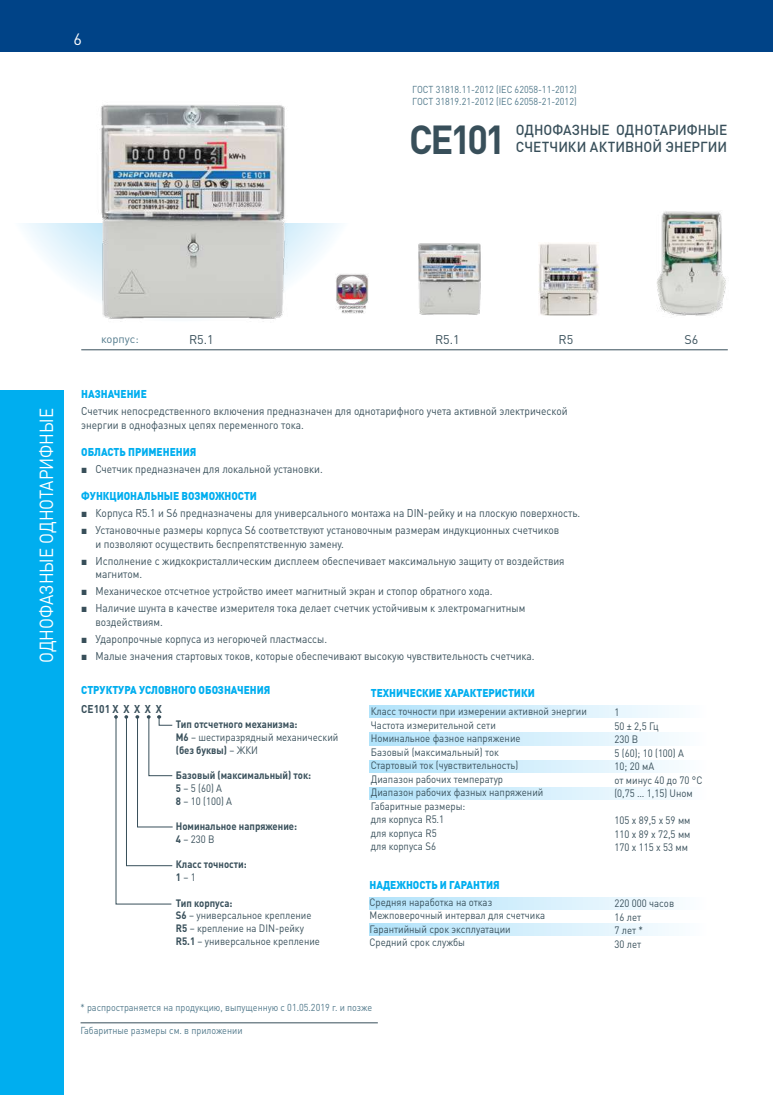
<style>
.page{position:relative;width:773px;height:1095px;background:#fff}
.page>*{position:absolute;margin:0;border:0;box-sizing:border-box;transform-origin:0 0}
.t1{font:700 40px "DIN Pro";letter-spacing:-.08em;color:#384f5a;scale:.95 1}
.t2{font:18.75px "DIN Pro";color:#fff;scale:.9 1}
.t3{font:16.25px "DIN Pro";color:#fff}
.t4{font:500 14.38px/17.2px "DIN Pro";color:#384f5a;scale:.95 1}
.t5{font:12.5px "DIN Pro";color:#384f5a}
.t6{font:11.25px/13.5px "DIN Pro";color:#384f5a;scale:.9 1}
.t7{font:900 11.25px "DIN Pro";color:#00aeef;scale:.9 1}
.t8{font:700 11.25px "DIN Pro";color:#384f5a;scale:.9 1}
.t9{font:11.25px "DIN Pro";color:#51798b}
.t10{font:10.62px/13.5px "DIN Pro";color:#384f5a;scale:.9 1}
.t11{font:700 10.62px/12.8px "DIN Pro";color:#384f5a;scale:.9 1}
.t12{font:10px/12px "DIN Pro";color:#51798b;scale:.9 1}
.s1{font-family:"Arial"}
.s2{font-weight:400}
.s3{font-weight:700}
</style>
<div class="page">
<div style="left:0;top:0;width:772px;height:51px;background:#004387"></div>
<div style="left:0;top:390px;width:64px;height:704px;background:#00aeef"></div>
<svg style="left:24px;top:224px;width:397px;height:126px"></svg>
<svg style="left:369px;top:897px;width:305px;height:13px;background:#d2eefc"></svg>
<svg style="left:369px;top:923px;width:305px;height:12px;background:#d2eefc"></svg>
<svg style="left:369px;top:705px;width:305px;height:13px;background:#d2eefc"></svg>
<svg style="left:369px;top:733px;width:305px;height:12px;background:#d2eefc"></svg>
<svg style="left:369px;top:760px;width:305px;height:12px;background:#d2eefc"></svg>
<svg style="left:369px;top:787px;width:305px;height:13px;background:#d2eefc"></svg>
<hr style="left:81px;top:350px;width:646px;height:1px;background:#384f5a">
<svg style="left:114px;top:715px;width:59px;height:189px"></svg>
<hr style="left:81px;top:1023px;width:297px;height:1px;background:#384f5a">
<img style="left:335px;top:274px;width:33px;height:40px">
<img style="left:657px;top:211px;width:69px;height:105px">
<img style="left:418px;top:242px;width:63px;height:74px">
<img style="left:96px;top:104px;width:195px;height:219px">
<img style="left:539px;top:243px;width:60px;height:73px">
<h3 class="t3" style="left:73px;top:28px;width:10px">6</h3>
<p class="t12" style="left:412px;top:83px;width:184px">ГОСТ 31818.11-2012 (IEC 62058-11-2012)<br>ГОСТ 31819.21-2012 (IEC 62058-21-2012)</p>
<h1 class="t1" style="left:409px;top:112px;width:103px">CE101</h1>
<p class="t4" style="left:515px;top:120px;width:224px">ОДНОФАЗНЫЕ ОДНОТАРИФНЫЕ<br>СЧЕТЧИКИ АКТИВНОЙ ЭНЕРГИИ</p>
<h2 class="t2" style="left:34px;top:663px;width:285px;rotate:-90deg">ОДНОФАЗНЫЕ ОДНОТАРИФНЫЕ</h2>
<p class="t5" style="left:189px;top:331px;width:26px">R5.1</p>
<p class="t5" style="left:558px;top:331px;width:16px">R5</p>
<p class="t5" style="left:684px;top:331px;width:15px">S6</p>
<p class="t9" style="left:101px;top:331px;width:39px">корпус:</p>
<p class="t5" style="left:435px;top:331px;width:26px">R5.1</p>
<p class="t7" style="left:81px;top:387px;width:74px">НАЗНАЧЕНИЕ</p>
<p class="t6" style="left:81px;top:404px;width:542px">Счетчик непосредственного включения предназначен для однотарифного учета активной электрической энергии в однофазных цепях переменного тока.</p>
<p class="t7" style="left:81px;top:444px;width:129px">ОБЛАСТЬ ПРИМЕНЕНИЯ</p>
<p class="t6" style="left:81px;top:462px;width:270px"><span class="s1">■</span> Счетчик предназначен для локальной установки.</p>
<p class="t7" style="left:81px;top:488px;width:197px">ФУНКЦИОНАЛЬНЫЕ ВОЗМОЖНОСТИ</p>
<p class="t6" style="left:81px;top:506px;width:556px"><span class="s1">■</span> Корпуса R5.1 и S6 предназначены для универсального монтажа на DIN-рейку и на плоскую поверхность.</p>
<p class="t6" style="left:95px;top:523px;width:517px;text-indent:-14px"><span class="s1">■</span> Установочные размеры корпуса S6 соответствуют установочным размерам индукционных счетчиков и позволяют осуществить беспрепятственную замену.</p>
<p class="t6" style="left:95px;top:553px;width:522px;text-indent:-14px"><span class="s1">■</span> Исполнение с жидкокристаллическим дисплеем обеспечивает максимальную защиту от воздействия магнитом.</p>
<p class="t6" style="left:81px;top:584px;width:458px"><span class="s1">■</span> Механическое отсчетное устройство имеет магнитный экран и стопор обратного хода.</p>
<p class="t6" style="left:95px;top:601px;width:479px;text-indent:-14px"><span class="s1">■</span> Наличие шунта в качестве измерителя тока делает счетчик устойчивым к электромагнитным воздействиям.</p>
<p class="t6" style="left:81px;top:631px;width:275px"><span class="s1">■</span> Ударопрочные корпуса из негорючей пластмассы.</p>
<p class="t6" style="left:81px;top:648px;width:505px"><span class="s1">■</span> Малые значения стартовых токов, которые обеспечивают высокую чувствительность счетчика.</p>
<p class="t7" style="left:81px;top:683px;width:212px">СТРУКТУРА УСЛОВНОГО ОБОЗНАЧЕНИЯ</p>
<p class="t8" style="left:81px;top:701px;width:91px">CE101 X X X X X</p>
<p class="t11" style="left:176px;top:717px;width:182px">Тип отсчетного механизма:<br>М6 <span class="s2">– шестиразрядный механический </span>(без буквы) <span class="s2">– ЖКИ</span></p>
<p class="t11" style="left:176px;top:768px;width:152px">Базовый (максимальный) ток:<br>5 <span class="s2">– 5 (60) А<br></span>8 <span class="s2">– 10 (100) А</span></p>
<p class="t11" style="left:176px;top:819px;width:136px">Номинальное напряжение:<br>4 <span class="s2">– 230 В</span></p>
<p class="t11" style="left:176px;top:858px;width:80px">Класс точности:<br>1 <span class="s2">– 1</span></p>
<p class="t10" style="left:176px;top:896px;width:162px;line-height:12.8px"><span class="s3">Тип корпуса:<br>S6</span> – универсальное крепление<br><span class="s3">R5</span> – крепление на DIN-рейку<br><span class="s3">R5.1</span> – универсальное крепление</p>
<p class="t7" style="left:371px;top:685px;width:184px">ТЕХНИЧЕСКИЕ ХАРАКТЕРИСТИКИ</p>
<p class="t10" style="left:371px;top:704px;width:241px">Класс точности при измерении активной энергии<br>Частота измерительной сети<br>Номинальное фазное напряжение<br>Базовый (максимальный) ток<br>Стартовый ток (чувствительность)<br>Диапазон рабочих температур<br>Диапазон рабочих фазных напряжений<br>Габаритные размеры:<br>для корпуса R5.1<br>для корпуса R5<br>для корпуса S6</p>
<p class="t10" style="left:614px;top:705px;width:99px">1<br>50 ± 2,5 Гц<br>230 В<br>5 (60); 10 (100) А<br>10; 20 мА<br>от минус 40 до 70 °С (0,75 … 1,15) Uном</p>
<p class="t10" style="left:614px;top:813px;width:86px;text-align:justify">105 х 89,5 х 59 мм 110 х 89 х 72,5 мм 170 х 115 х 53 мм</p>
<p class="t7" style="left:369px;top:877px;width:146px">НАДЕЖНОСТЬ И ГАРАНТИЯ</p>
<p class="t10" style="left:369px;top:895px;width:197px">Средняя наработка на отказ<br>Межповерочный интервал для счетчика<br>Гарантийный срок эксплуатации<br>Средний срок службы</p>
<p class="t10" style="left:614px;top:896px;width:68px">220 000 часов<br>16 лет<br>7 лет *<br>30 лет</p>
<p class="t12" style="left:81px;top:1001px;width:325px">* распространяется на продукцию, выпущенную с 01.05.2019 г. и позже</p>
<p class="t12" style="left:81px;top:1024px;width:181px">Габаритные размеры см. в приложении</p>
</div>
